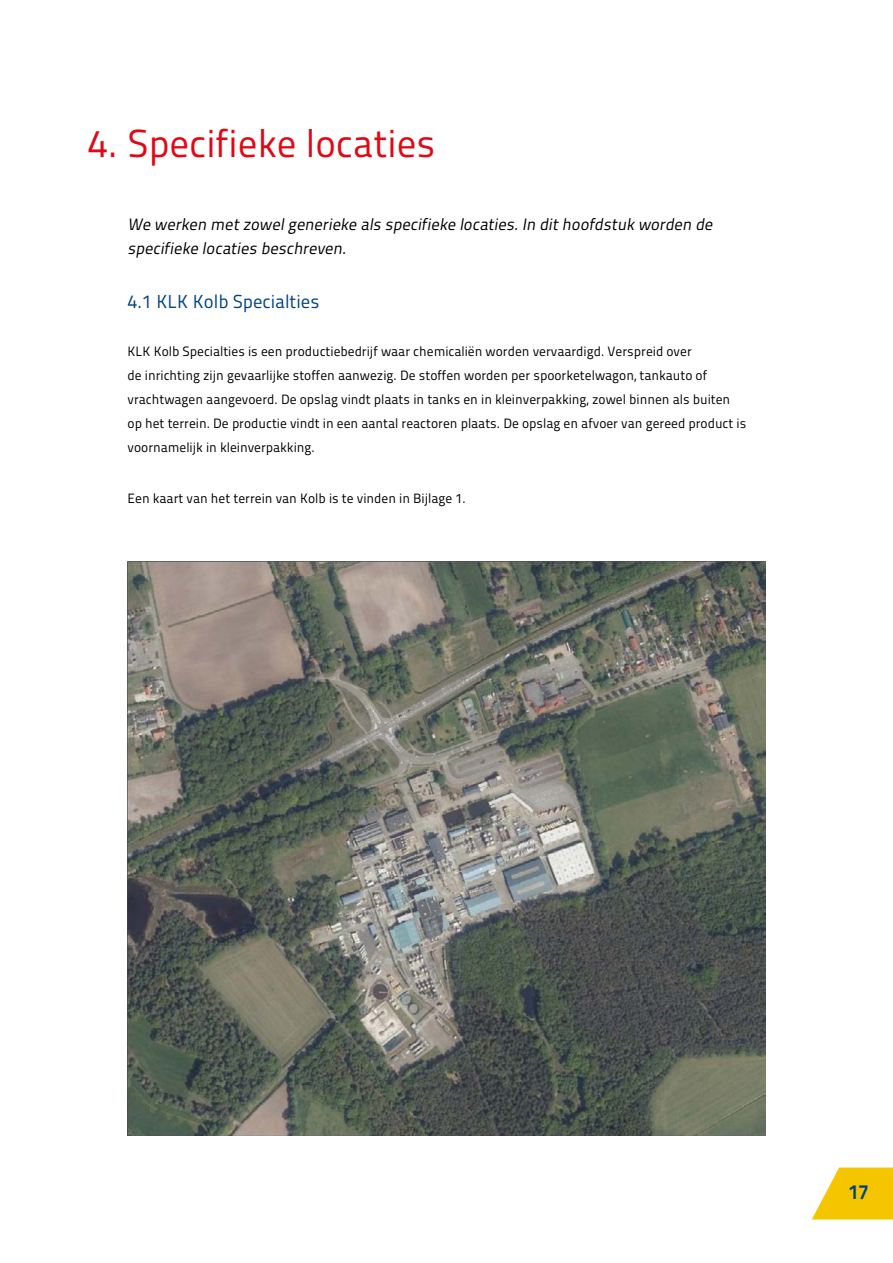
<style>
.page{position:relative;width:893px;height:1263px;background:#fff}
.page>*{position:absolute;margin:0;border:0;box-sizing:border-box;transform-origin:0 0}
.t1{font:39px "Titillium Maps 29 L 400 wt";color:#e30613}
.t2{font:20.55px "Titillium Maps 29 L 800 wt";color:#004380}
.t3{font:18.75px "Titillium Maps 29 L 400 wt";color:#004380}
.t4{font:italic 16.5px/24.8px "Titillium Maps 29 L 400 wt";color:#000}
.t5{font:13.5px/24px "Titillium Maps 29 L 400 wt";color:#000}
</style>
<div class="page">
<svg style="left:812px;top:1167px;width:81px;height:52px"></svg>
<img style="left:128px;top:561px;width:637px;height:574px">
<h1 class="t1" style="left:88px;top:114px;width:349px">4. Specifieke locaties</h1>
<p class="t4" style="left:128px;top:211px;width:590px">We werken metzowelgenerieke als specifieke locaties.In dithoofdstuk worden de specifieke locaties beschreven.</p>
<h3 class="t3" style="left:128px;top:288px;width:193px">4.1 KLK Kolb Specialties</h3>
<p class="t5" style="left:128px;top:339px;width:620px">KLK Kolb Specialties is een productiebedrijf waar chemicaliën worden vervaardigd. Verspreid over<br>de inrichting zijn gevaarlijke stoffen aanwezig. De stoffen worden per spoorketelwagon, tankauto of vrachtwagen aangevoerd. De opslag vindt plaats in tanks en in kleinverpakking, zowel binnen als buiten op het terrein. De productie vindt in een aantal reactoren plaats. De opslag en afvoer van gereed product is voornamelijk in kleinverpakking.</p>
<p class="t5" style="left:128px;top:486px;width:340px">Een kaart van het terrein van Kolb is te vinden in Bijlage 1.</p>
<h2 class="t2" style="left:848px;top:1176px;width:22px">17</h2>
</div>
